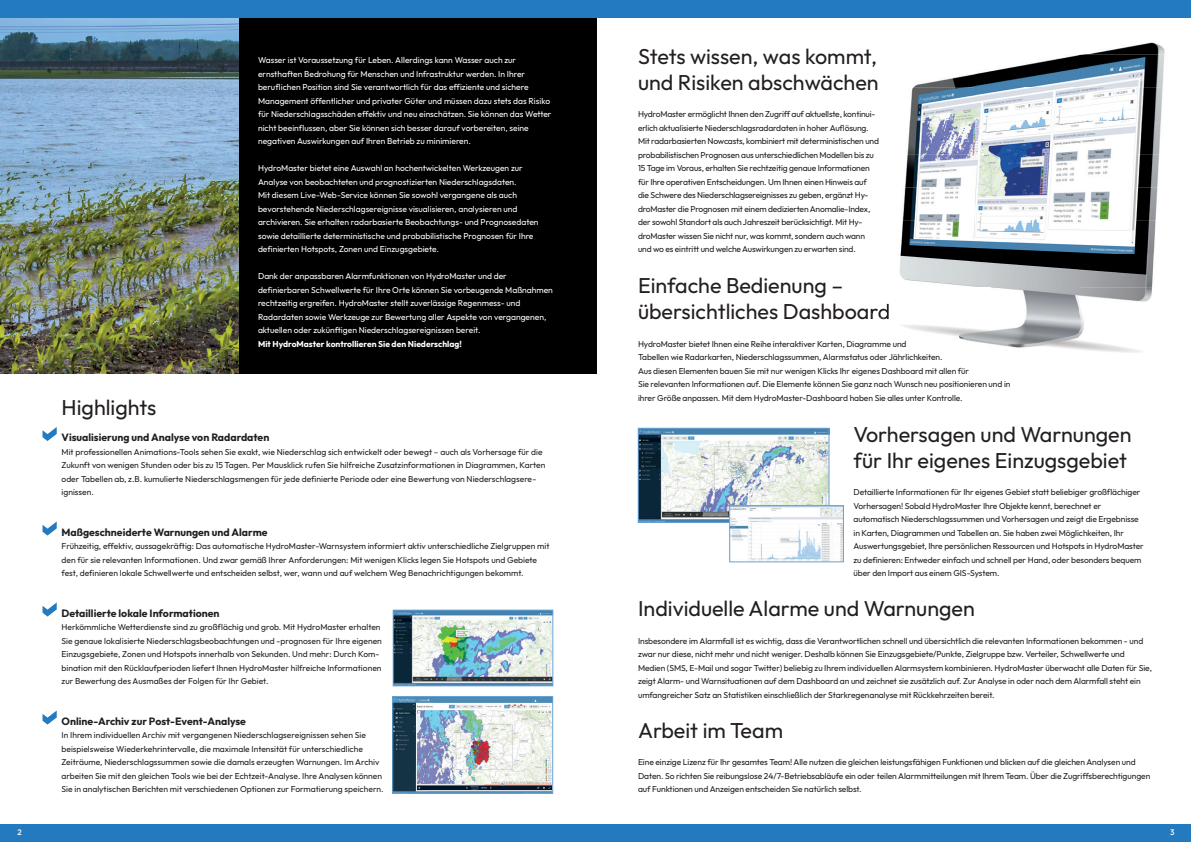
<style>
.page{position:relative;width:1191px;height:842px;background:#fff}
.page>*{position:absolute;margin:0;border:0;box-sizing:border-box;transform-origin:0 0}
.t1{font:21.5px/25.8px "Outfit";color:#231f20}
.t2{font:700 10.5px "Outfit";color:#231f20}
.t3{font:8.5px/13.5px "Outfit";letter-spacing:-.01em;color:#231f20}
.t4{font:8.5px/13.5px "Outfit";color:#fff}
.t5{font:700 8.5px "Outfit";color:#fff}
.t6{font:500 8px "Outfit";color:#fff}
</style>
<div class="page">
<div style="left:0;top:825px;width:1191px;height:17px;background:#237abf"></div>
<div style="left:0;top:0;width:596px;height:374px;background:#000"></div>
<img style="left:0;top:17px;width:238px;height:357px">
<img style="left:1090px;top:42px;width:75px;height:12px">
<img style="left:913px;top:54px;width:252px;height:34px">
<img style="left:909px;top:88px;width:254px;height:33px">
<img style="left:907px;top:121px;width:254px;height:33px">
<img style="left:905px;top:154px;width:255px;height:33px">
<img style="left:902px;top:187px;width:256px;height:34px">
<img style="left:887px;top:221px;width:269px;height:99px">
<img style="left:901px;top:320px;width:242px;height:33px">
<img style="left:871px;top:304px;width:17px;height:15px">
<img style="left:640px;top:430px;width:187px;height:91px">
<div style="left:638px;top:428px;width:191px;height:95px;border:1px solid #66a2d7"></div>
<img style="left:731px;top:508px;width:110px;height:52px">
<div style="left:729px;top:506px;width:114px;height:56px;border:1px solid #66a2d7"></div>
<svg style="left:43px;top:427px;width:14px;height:14px"></svg>
<svg style="left:43px;top:521px;width:14px;height:14px"></svg>
<svg style="left:43px;top:602px;width:14px;height:14px"></svg>
<svg style="left:43px;top:710px;width:14px;height:14px"></svg>
<img style="left:394px;top:698px;width:157px;height:93px">
<div style="left:392px;top:696px;width:161px;height:97px;border:1px solid #66a2d7"></div>
<img style="left:395px;top:612px;width:156px;height:72px">
<div style="left:393px;top:610px;width:160px;height:76px;border:1px solid #66a2d7"></div>
<div style="left:586px;top:0;width:605px;height:17px;background:#237abf"></div>
<div style="left:0;top:0;width:604px;height:17px;background:#237abf"></div>
<p class="t4" style="left:258px;top:53px;width:295px">Wasser ist Voraussetzung für Leben. Allerdings kann Wasser auch zur ernsthaften Bedrohung für Menschen und Infrastruktur werden. In Ihrer beruflichen Position sind Sie verantwortlich für das effiziente und sichere Management öffentlicher und privater Güter und müssen dazu stets das Risiko für Niederschlagsschäden effektiv und neu einschätzen. Sie können das Wetter nicht beeinflussen, aber Sie können sich besser darauf vorbereiten, seine negativen Auswirkungen auf Ihren Betrieb zu minimieren.</p>
<p class="t4" style="left:258px;top:161px;width:282px">HydroMaster bietet eine Auswahl an hochentwickelten Werkzeugen zur Analyse von beobachteten und prognostizierten Niederschlagsdaten.<br>Mit diesem Live-Web-Service können Sie sowohl vergangene als auch bevorstehende Niederschlagsereignisse visualisieren, analysieren und archivieren. Sie erhalten radarbasierte Beobachtungs- und Prognosedaten sowie detaillierte deterministische und probabilistische Prognosen für Ihre definierten Hotspots, Zonen und Einzugsgebiete.</p>
<p class="t4" style="left:258px;top:269px;width:296px">Dank der anpassbaren Alarmfunktionen von HydroMaster und der definierbaren Schwellwerte für Ihre Orte können Sie vorbeugende Maßnahmen rechtzeitig ergreifen. HydroMaster stellt zuverlässige Regenmess- und Radardaten sowie Werkzeuge zur Bewertung aller Aspekte von vergangenen, aktuellen oder zukünftigen Niederschlagsereignissen bereit.</p>
<p class="t5" style="left:258px;top:339px;width:205px">Mit HydroMaster kontrollieren Sie den Niederschlag!</p>
<h1 class="t1" style="left:62px;top:395px;width:96px">Highlights</h1>
<p class="t2" style="left:62px;top:431px;width:209px">Visualisierung und Analyse von Radardaten</p>
<p class="t3" style="left:62px;top:445px;width:485px">Mit professionellen Animations-Tools sehen Sie exakt, wie Niederschlag sich entwickelt oder bewegt – auch als Vorhersage für die Zukunft von wenigen Stunden oder bis zu 15 Tagen. Per Mausklick rufen Sie hilfreiche Zusatzinformationen in Diagrammen, Karten oder Tabellen ab, z.B. kumulierte Niederschlagsmengen für jede definierte Periode oder eine Bewertung von Niederschlagsere&shy;ignissen.</p>
<p class="t2" style="left:62px;top:526px;width:207px">Maßgeschneiderte Warnungen und Alarme</p>
<p class="t3" style="left:62px;top:539px;width:489px">Frühzeitig, effektiv, aussagekräftig: Das automatische HydroMaster-Warnsystem informiert aktiv unterschiedliche Zielgruppen mit den für sie relevanten Informationen. Und zwar gemäß Ihrer Anforderungen: Mit wenigen Klicks legen Sie Hotspots und Gebiete fest, definieren lokale Schwellwerte und entscheiden selbst, wer, wann und auf welchem Weg Benachrichtigungen bekommt.</p>
<p class="t2" style="left:62px;top:607px;width:160px">Detaillierte lokale Informationen</p>
<p class="t3" style="left:62px;top:620px;width:322px">Herkömmliche Wetterdienste sind zu großflächig und grob. Mit HydroMaster erhalten Sie genaue lokalisierte Niederschlagsbeobachtungen und -prognosen für Ihre eigenen Einzugsgebiete, Zonen und Hotspots innerhalb von Sekunden. Und mehr: Durch Kom&shy;bination mit den Rücklaufperioden liefert Ihnen HydroMaster hilfreiche Informationen zur Bewertung des Ausmaßes der Folgen für Ihr Gebiet.</p>
<p class="t2" style="left:62px;top:715px;width:186px">Online-Archiv zur Post-Event-Analyse</p>
<p class="t3" style="left:62px;top:728px;width:323px">In Ihrem individuellen Archiv mit vergangenen Niederschlagsereignissen sehen Sie beispielsweise Wiederkehrintervalle, die maximale Intensität für unterschiedliche Zeiträume, Niederschlagssummen sowie die damals erzeugten Warnungen. Im Archiv arbeiten Sie mit den gleichen Tools wie bei der Echtzeit-Analyse. Ihre Analysen können Sie in analytischen Berichten mit verschiedenen Optionen zur Formatierung speichern.</p>
<h1 class="t1" style="left:638px;top:43px;width:242px">Stets wissen, was kommt, und Risiken abschwächen</h1>
<p class="t3" style="left:638px;top:107px;width:242px">HydroMaster ermöglicht Ihnen den Zugriff auf aktuellste, kontinui&shy;erlich aktualisierte Niederschlagsradardaten in hoher Auflösung.<br>Mit radarbasierten Nowcasts, kombiniert mit deterministischen und probabilistischen Prognosen aus unterschiedlichen Modellen bis zu 15 Tage im Voraus, erhalten Sie rechtzeitig genaue Informationen für Ihre operativen Entscheidungen. Um Ihnen einen Hinweis auf die Schwere des Niederschlagsereignisses zu geben, ergänzt Hy&shy;droMaster die Prognosen mit einem dedizierten Anomalie-Index, der sowohl Standort als auch Jahreszeit berücksichtigt. Mit Hy&shy;droMaster wissen Sie nicht nur, was kommt, sondern auch wann und wo es eintritt und welche Auswirkungen zu erwarten sind.</p>
<h1 class="t1" style="left:638px;top:273px;width:254px">Einfache Bedienung – übersichtliches Dashboard</h1>
<p class="t3" style="left:638px;top:337px;width:374px">HydroMaster bietet Ihnen eine Reihe interaktiver Karten, Diagramme und<br>Tabellen wie Radarkarten, Niederschlagssummen, Alarmstatus oder Jährlichkeiten.<br>Aus diesen Elementen bauen Sie mit nur wenigen Klicks Ihr eigenes Dashboard mit allen für<br>Sie relevanten Informationen auf. Die Elemente können Sie ganz nach Wunsch neu positionieren und in ihrer Größe anpassen. Mit dem HydroMaster-Dashboard haben Sie alles unter Kontrolle.</p>
<h1 class="t1" style="left:853px;top:421px;width:279px">Vorhersagen und Warnungen für Ihr eigenes Einzugsgebiet</h1>
<p class="t3" style="left:853px;top:485px;width:292px">Detaillierte Informationen für Ihr eigenes Gebiet statt beliebiger großflächiger Vorhersagen! Sobald HydroMaster Ihre Objekte kennt, berechnet er automatisch Niederschlagssummen und Vorhersagen und zeigt die Ergebnisse in Karten, Diagrammen und Tabellen an. Sie haben zwei Möglichkeiten, Ihr Auswertungsgebiet, Ihre persönlichen Ressourcen und Hotspots in HydroMaster zu definieren: Entweder einfach und schnell per Hand, oder besonders bequem über den Import aus einem GIS-System.</p>
<h1 class="t1" style="left:638px;top:596px;width:338px">Individuelle Alarme und Warnungen</h1>
<p class="t3" style="left:638px;top:634px;width:515px">Insbesondere im Alarmfall ist es wichtig, dass die Verantwortlichen schnell und übersichtlich die relevanten Informationen bekommen - und zwar nur diese, nicht mehr und nicht weniger. Deshalb können Sie Einzugsgebiete/Punkte, Zielgruppe bzw. Verteiler, Schwellwerte und Medien (SMS, E-Mail und sogar Twitter) beliebig zu Ihrem individuellen Alarmsystem kombinieren. HydroMaster überwacht alle Daten für Sie, zeigt Alarm- und Warnsituationen auf dem Dashboard an und zeichnet sie zusätzlich auf. Zur Analyse in oder nach dem Alarmfall steht ein umfangreicher Satz an Statistiken einschließlich der Starkregenanalyse mit Rückkehrzeiten bereit.</p>
<h1 class="t1" style="left:638px;top:717px;width:146px">Arbeit im Team</h1>
<p class="t3" style="left:638px;top:755px;width:514px">Eine einzige Lizenz für Ihr gesamtes Team! Alle nutzen die gleichen leistungsfähigen Funktionen und blicken auf die gleichen Analysen und<br>Daten. So richten Sie reibungslose 24/7-Betriebsabläufe ein oder teilen Alarmmitteilungen mit Ihrem Team. Über die Zugriffsberechtigungen auf Funktionen und Anzeigen entscheiden Sie natürlich selbst.</p>
<p class="t6" style="left:18px;top:828px;width:6px">2</p>
<p class="t6" style="left:1170px;top:828px;width:6px">3</p>
</div>
